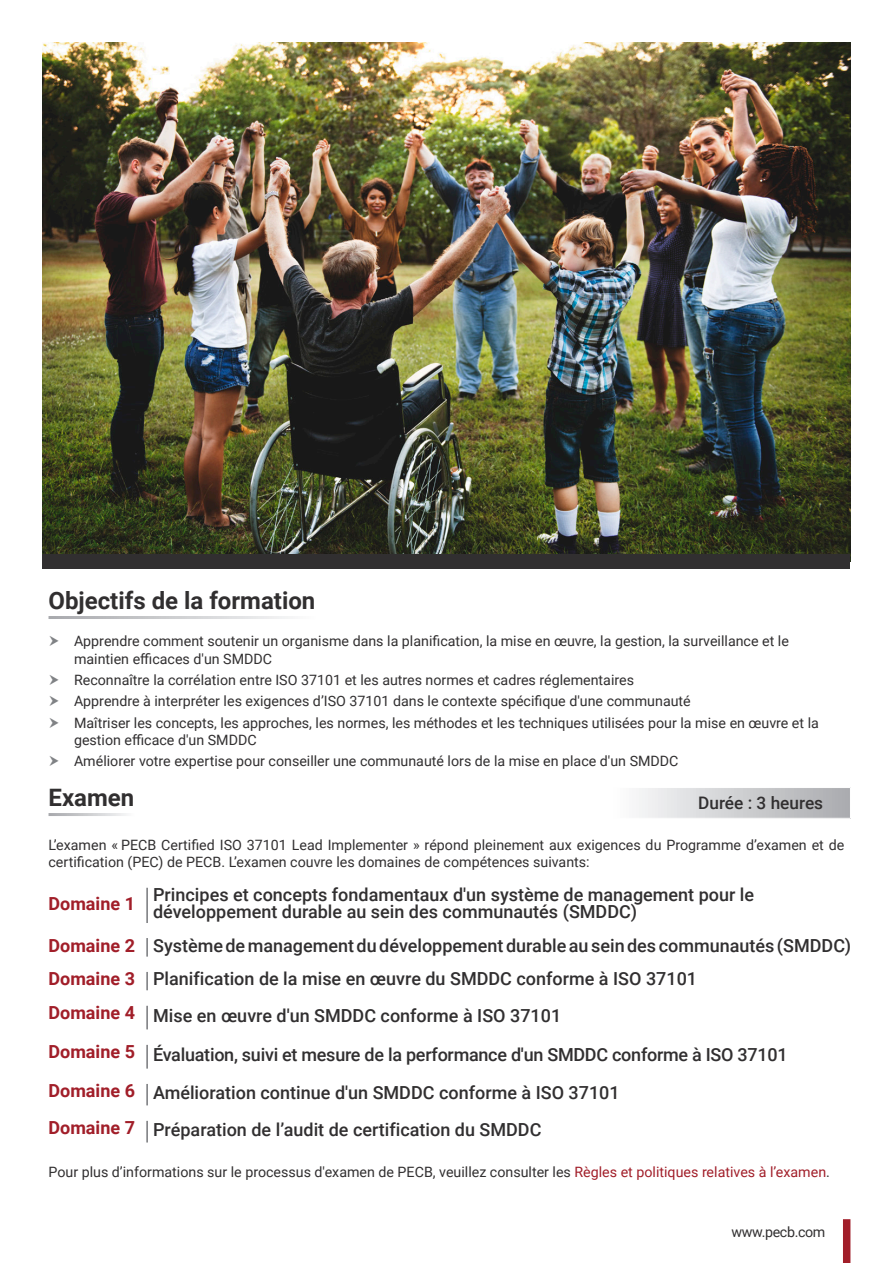
<style>
.page{position:relative;width:893px;height:1263px;background:#fff}
.page>*{position:absolute;margin:0;border:0;box-sizing:border-box;transform-origin:0 0}
.t1{font:700 24px "Roboto";color:#312f30}
.t2{font:500 18px/16.5px "Roboto";color:#312f30}
.t3{font:700 18px "Roboto";color:#a11e29}
.t4{font:500 17.25px "Roboto";color:#312f30}
.Bullet_Points{font:14.25px/17.1px "Roboto";color:#312f30}
.Bullet_Points-2{font:14.25px "Roboto";letter-spacing:-.025em;color:#312f30}
.s1{color:#a11e29}
</style>
<div class="page">
<img style="left:43px;top:43px;width:807px;height:511px">
<div style="left:843px;top:1219px;width:7px;height:44px;background:#a11e29"></div>
<div style="left:43px;top:554px;width:807px;height:15px;background:#312f30"></div>
<svg style="left:639px;top:788px;width:211px;height:30px;background:#cecfd1"></svg>
<hr style="left:146px;top:888px;width:2px;height:35px;background:#76787b">
<svg style="left:146px;top:938px;width:2px;height:19px"></svg>
<svg style="left:146px;top:972px;width:2px;height:18px"></svg>
<hr style="left:146px;top:1005px;width:2px;height:25px;background:#76787b">
<hr style="left:146px;top:1045px;width:2px;height:24px;background:#76787b">
<hr style="left:146px;top:1084px;width:2px;height:22px;background:#76787b">
<hr style="left:146px;top:1121px;width:2px;height:21px;background:#76787b">
<p class="t1" style="left:49px;top:583px;width:268px">Objectifs de la formation</p>
<p class="Bullet_Points" style="left:74px;top:632px;width:716px">Apprendre comment soutenir un organisme dans la planification, la mise en œuvre, la gestion, la surveillance et le maintien efficaces d'un SMDDC</p>
<p class="Bullet_Points" style="left:74px;top:671px;width:561px">Reconnaître la corrélation entre ISO 37101 et les autres normes et cadres réglementaires</p>
<p class="Bullet_Points" style="left:74px;top:692px;width:618px">Apprendre à interpréter les exigences d’ISO 37101 dans le contexte spécifique d'une communauté</p>
<p class="Bullet_Points" style="left:74px;top:713px;width:746px">Maîtriser les concepts, les approches, les normes, les méthodes et les techniques utilisées pour la mise en œuvre et la gestion efficace d'un SMDDC</p>
<p class="Bullet_Points" style="left:74px;top:752px;width:606px">Améliorer votre expertise pour conseiller une communauté lors de la mise en place d'un SMDDC</p>
<p class="t1" style="left:49px;top:780px;width:87px">Examen</p>
<p class="t4" style="left:698px;top:791px;width:127px">Durée : 3 heures</p>
<p class="Bullet_Points" style="left:49px;top:836px;width:797px;line-height:16.5px">L’examen « PECB Certified ISO 37101 Lead Implementer » répond pleinement aux exigences du Programme d’examen et de certification (PEC) de PECB. L’examen couvre les domaines de compétences suivants:</p>
<p class="t3" style="left:49px;top:890px;width:88px">Domaine 1</p>
<p class="t2" style="left:153px;top:886px;width:603px">Principes et concepts fondamentaux d'un système de management pour le développement durable au sein des communautés (SMDDC)</p>
<p class="t3" style="left:49px;top:932px;width:88px">Domaine 2</p>
<p class="t2" style="left:153px;top:936px;width:700px">Système de management du développement durable au sein des communautés (SMDDC)</p>
<p class="t3" style="left:49px;top:966px;width:88px">Domaine 3</p>
<p class="t2" style="left:153px;top:970px;width:545px">Planification de la mise en œuvre du SMDDC conforme à ISO 37101</p>
<p class="t3" style="left:49px;top:1000px;width:88px">Domaine 4</p>
<p class="t2" style="left:153px;top:1006px;width:410px">Mise en œuvre d'un SMDDC conforme à ISO 37101</p>
<p class="t3" style="left:49px;top:1039px;width:88px">Domaine 5</p>
<p class="t2" style="left:153px;top:1045px;width:636px">Évaluation, suivi et mesure de la performance d'un SMDDC conforme à ISO 37101</p>
<p class="t3" style="left:49px;top:1078px;width:88px">Domaine 6</p>
<p class="t2" style="left:153px;top:1083px;width:468px">Amélioration continue d'un SMDDC conforme à ISO 37101</p>
<p class="t3" style="left:49px;top:1115px;width:88px">Domaine 7</p>
<p class="t2" style="left:153px;top:1120px;width:390px">Préparation de l’audit de certification du SMDDC</p>
<p class="Bullet_Points" style="left:49px;top:1162px;width:783px">Pour plus d’informations sur le processus d'examen de PECB, veuillez consulter les <span class="s1">Règles et politiques relatives à l’examen</span>.</p>
<p class="Bullet_Points-2" style="left:731px;top:1221px;width:95px">www.pecb.com</p>
</div>
